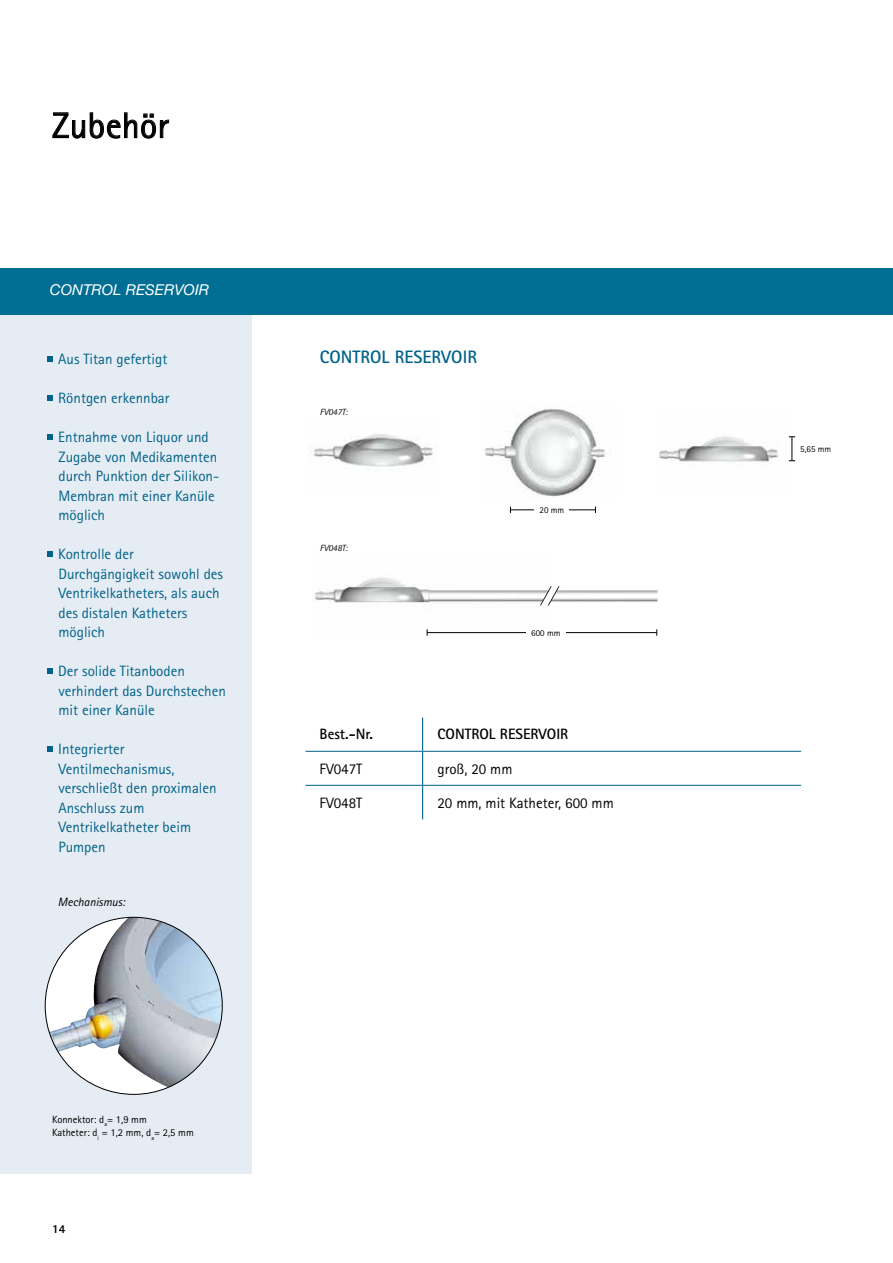
<style>
.page{position:relative;width:893px;height:1263px;background:#fff}
.page>*{position:absolute;margin:0;border:0;box-sizing:border-box;transform-origin:0 0}
.t1{font:36px "Rotis Sans Serif Pro";letter-spacing:.005em;color:#000}
.t2{font:700 18px "Rotis Sans Serif Pro";color:#006288}
.t3{font:15px/19.5px "Rotis Sans Serif Pro";color:#006288}
.t4{font:15px "Rotis Sans Serif Pro";color:#000}
.t5{font:700 15px "Rotis Sans Serif Pro";color:#000}
.t6{font:italic 15px "Helvetica Neue LT";color:#fff}
.t7{font:italic 12px "Rotis Sans Serif Pro";color:#000}
.t8{font:800 12px "Rotis Sans Serif Pro";color:#000}
.t9{font:10.5px/13.5px "Rotis Sans Serif Pro";color:#000}
.t10{font:9px "Rotis Sans Serif Pro";color:#000}
.t11{font:italic 9px "Rotis Sans Serif Pro";color:#000}
</style>
<div class="page">
<div style="left:0;top:269px;width:252px;height:905px;background:#e6ecf3"></div>
<svg style="left:48px;top:356px;width:5px;height:5px"></svg>
<svg style="left:48px;top:395px;width:5px;height:5px"></svg>
<svg style="left:48px;top:434px;width:5px;height:5px"></svg>
<svg style="left:48px;top:551px;width:5px;height:5px"></svg>
<svg style="left:48px;top:668px;width:5px;height:5px"></svg>
<svg style="left:48px;top:746px;width:5px;height:5px"></svg>
<div style="left:0;top:268px;width:893px;height:47px;background:#006e93"></div>
<img style="left:484px;top:408px;width:121px;height:91px">
<img style="left:311px;top:434px;width:122px;height:36px">
<img style="left:659px;top:436px;width:130px;height:26px">
<img style="left:315px;top:577px;width:223px;height:59px">
<hr style="left:422px;top:718px;width:1px;height:33px;background:#006288">
<hr style="left:422px;top:752px;width:1px;height:33px;background:#006288">
<hr style="left:422px;top:785px;width:1px;height:34px;background:#006288">
<hr style="left:305px;top:751px;width:118px;height:1px;background:#006288">
<hr style="left:423px;top:751px;width:378px;height:1px;background:#006288">
<hr style="left:305px;top:785px;width:118px;height:1px;background:#006288">
<hr style="left:423px;top:785px;width:378px;height:1px;background:#006288">
<svg style="left:538px;top:586px;width:24px;height:20px"></svg>
<img style="left:48px;top:917px;width:174px;height:170px">
<hr style="left:510px;top:510px;width:85px;height:1px;background:#000">
<div style="left:535px;top:507px;width:34px;height:19px;background:#fff"></div>
<svg style="left:789px;top:436px;width:6px;height:25px"></svg>
<hr style="left:427px;top:632px;width:230px;height:1px;background:#000">
<div style="left:526px;top:629px;width:40px;height:14px;background:#fff"></div>
<svg style="left:52px;top:112px;width:118px;height:27px"></svg>
<h1 class="t1" style="left:52px;top:104px;width:118px">Zubehör</h1>
<p class="t6" style="left:50px;top:280px;width:161px">CONTROL RESERVOIR</p>
<p class="t3" style="left:58px;top:349px;width:111px">Aus Titan gefertigt</p>
<p class="t3" style="left:58px;top:388px;width:113px">Röntgen erkennbar</p>
<p class="t3" style="left:58px;top:427px;width:162px">Entnahme von Liquor und<br>Zugabe von Medikamenten durch Punktion der Silikon-<br>Membran mit einer Kanüle möglich</p>
<p class="t3" style="left:58px;top:544px;width:166px">Kontrolle der<br>Durchgängigkeit sowohl des<br>Ventrikelkatheters, als auch des distalen Katheters möglich</p>
<p class="t3" style="left:58px;top:661px;width:169px">Der solide Titanboden verhindert das Durchstechen mit einer Kanüle</p>
<p class="t3" style="left:58px;top:739px;width:160px">Integrierter<br>Ventilmechanismus, verschließt den proximalen<br>Anschluss zum<br>Ventrikelkatheter beim<br>Pumpen</p>
<p class="t7" style="left:58px;top:894px;width:68px">Mechanismus:</p>
<p class="t9" style="left:52px;top:1112px;width:143px">Konnektor: d<sub>a</sub>= 1,9 mm<br>Katheter: d<sub>i</sub> = 1,2 mm, d<sub>a</sub>= 2,5 mm</p>
<p class="t8" style="left:52px;top:1221px;width:15px">14</p>
<p class="t2" style="left:320px;top:346px;width:158px">CONTROL RESERVOIR</p>
<p class="t11" style="left:320px;top:406px;width:29px">FV047T:</p>
<p class="t11" style="left:320px;top:543px;width:29px">FV048T:</p>
<p class="t10" style="left:539px;top:504px;width:26px">20 mm</p>
<p class="t10" style="left:531px;top:627px;width:31px">600 mm</p>
<p class="t5" style="left:320px;top:724px;width:55px">Best.-Nr.</p>
<p class="t5" style="left:437px;top:724px;width:132px">CONTROL RESERVOIR</p>
<p class="t4" style="left:320px;top:760px;width:44px">FV047T</p>
<p class="t4" style="left:437px;top:760px;width:76px">groß, 20 mm</p>
<p class="t4" style="left:320px;top:794px;width:44px">FV048T</p>
<p class="t4" style="left:437px;top:794px;width:178px">20 mm, mit Katheter, 600 mm</p>
<p class="t10" style="left:800px;top:444px;width:33px">5,65 mm</p>
</div>
